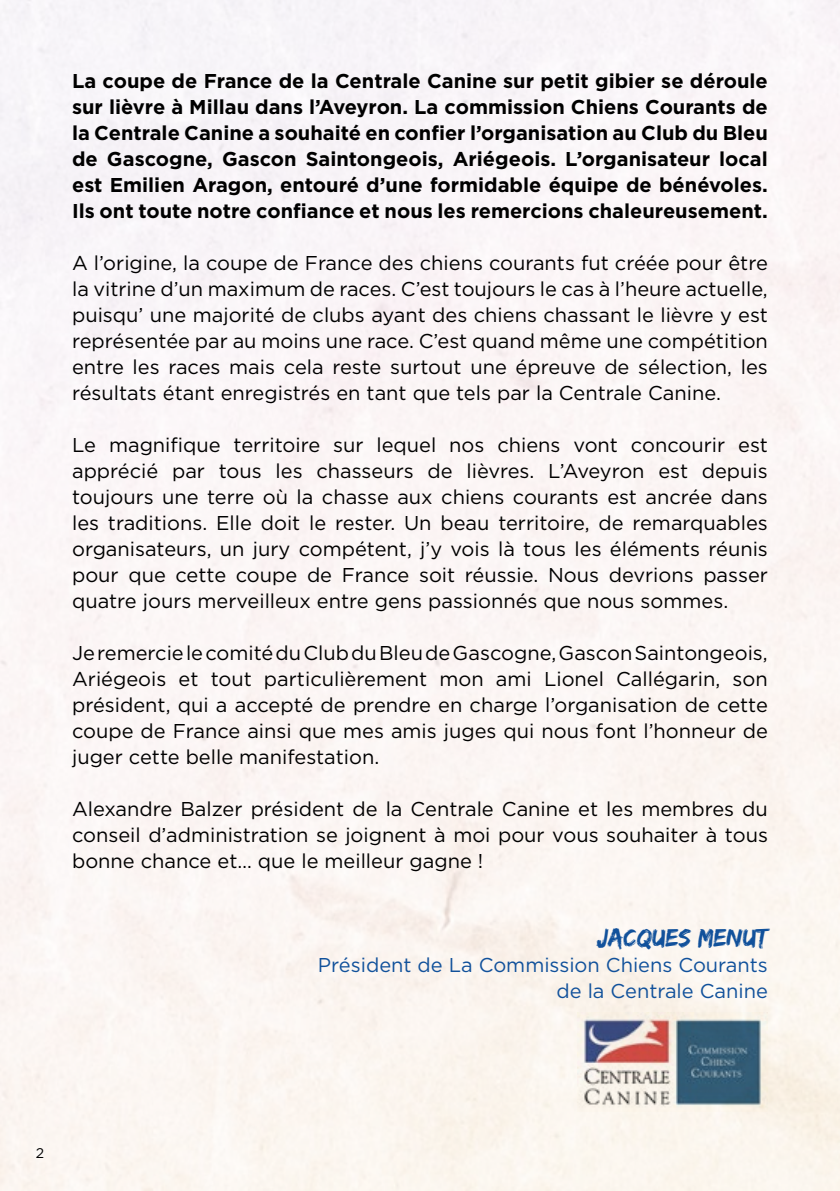
<style>
.page{position:relative;width:840px;height:1191px;background:#fff}
.page>*{position:absolute;margin:0;border:0;box-sizing:border-box;transform-origin:0 0}
.t1{font:26px "Edo SZ";color:#11519b}
.t2{font:20px/26px "Gotham";color:#000;text-align:justify}
.t3{font:700 20px/26px "Gotham";color:#000;text-align:justify}
.t4{font:20px/26px "Gotham";color:#11519b;text-align:right}
.t5{font:14px "Gotham";color:#000}
</style>
<div class="page">
<img style="left:577px;top:1012px;width:190px;height:99px">
<p class="t3" style="left:72px;top:68px;width:697px">La coupe de France de la Centrale Canine sur petit gibier se déroule sur lièvre à Millau dans l’Aveyron. La commission Chiens Courants de la Centrale Canine a souhaité en confier l’organisation au Club du Bleu de Gascogne, Gascon Saintongeois, Ariégeois. L’organisateur local est Emilien Aragon, entouré d’une formidable équipe de bénévoles.<br>Ils ont toute notre confiance et nous les remercions chaleureusement.</p>
<p class="t2" style="left:72px;top:250px;width:697px">A l’origine, la coupe de France des chiens courants fut créée pour être la vitrine d’un maximum de races. C’est toujours le cas à l’heure actuelle, puisqu’ une majorité de clubs ayant des chiens chassant le lièvre y est représentée par au moins une race. C’est quand même une compétition entre les races mais cela reste surtout une épreuve de sélection, les résultats étant enregistrés en tant que tels par la Centrale Canine.</p>
<p class="t2" style="left:72px;top:432px;width:697px">Le magnifique territoire sur lequel nos chiens vont concourir est apprécié par tous les chasseurs de lièvres. L’Aveyron est depuis toujours une terre où la chasse aux chiens courants est ancrée dans les traditions. Elle doit le rester. Un beau territoire, de remarquables organisateurs, un jury compétent, j’y vois là tous les éléments réunis pour que cette coupe de France soit réussie. Nous devrions passer quatre jours merveilleux entre gens passionnés que nous sommes.</p>
<p class="t2" style="left:72px;top:640px;width:697px">Je remercie le comité du Club du Bleu de Gascogne, Gascon Saintongeois, Ariégeois et tout particulièrement mon ami Lionel Callégarin, son président, qui a accepté de prendre en charge l’organisation de cette coupe de France ainsi que mes amis juges qui nous font l’honneur de juger cette belle manifestation.</p>
<p class="t2" style="left:72px;top:796px;width:697px">Alexandre Balzer président de la Centrale Canine et les membres du conseil d’administration se joignent à moi pour vous souhaiter à tous bonne chance et… que le meilleur gagne !</p>
<h1 class="t1" style="left:596px;top:922px;width:173px">JACQUES MENUT</h1>
<p class="t4" style="left:318px;top:952px;width:451px">Président de La Commission Chiens Courants de la Centrale Canine</p>
<p class="t5" style="left:36px;top:1143px;width:10px">2</p>
</div>
